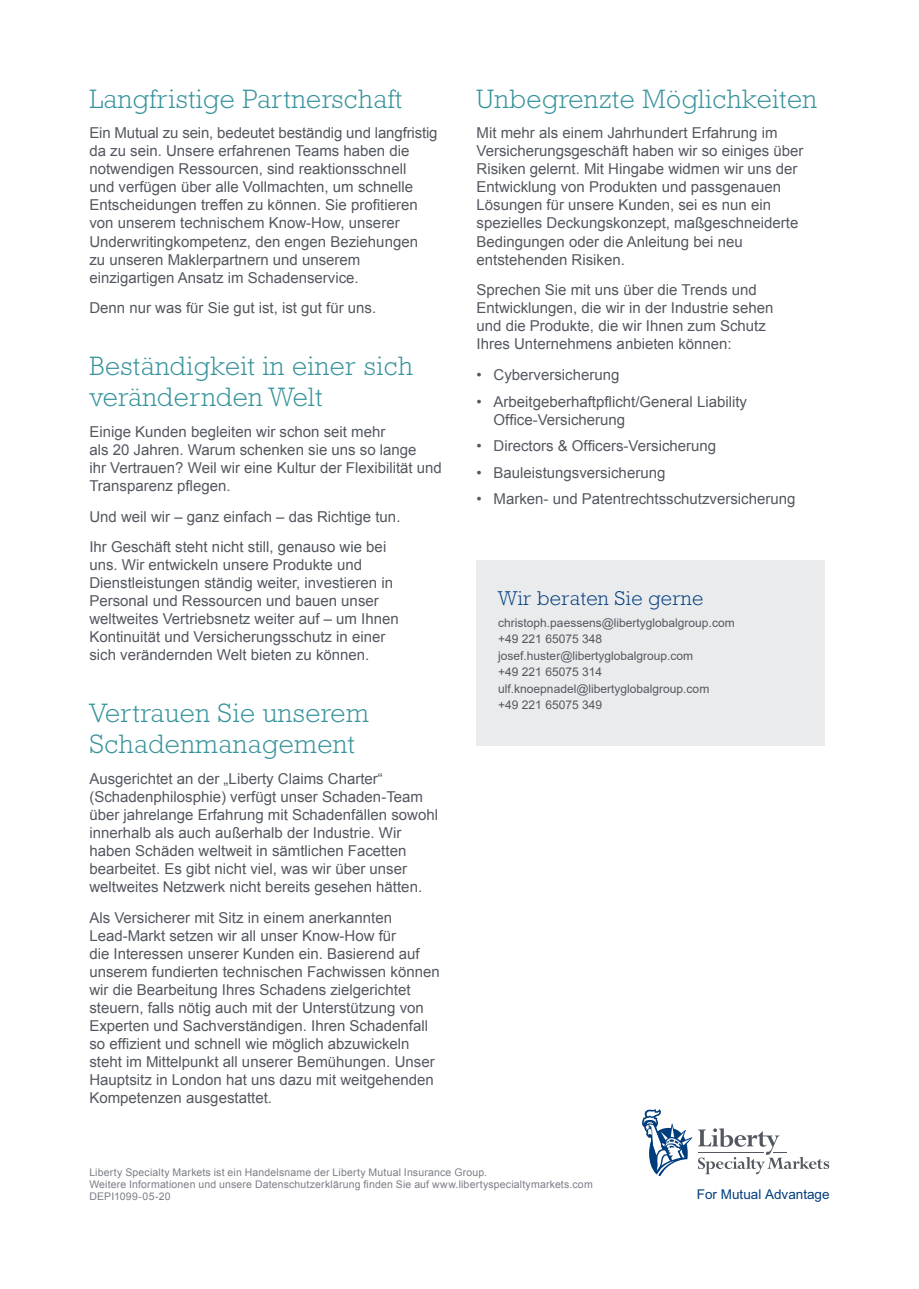
<style>
.page{position:relative;width:919px;height:1289px;background:#fff}
.page>*{position:absolute;margin:0;border:0;box-sizing:border-box;transform-origin:0 0}
.t1{font:300 27px/31.5px "Rockwell Std";letter-spacing:.02em;color:#37939b}
.t2{font:300 20.25px "Rockwell Std";letter-spacing:.02em;color:#013d7d}
.t3{font:15px/18px "Arial";color:#535860}
.t4{font:13.5px "Arial";color:#013d7d}
.t5{font:12px/16.5px "Arial";color:#535860}
.t6{font:10.5px/12px "Arial";letter-spacing:.015em;color:#7b7e87}
</style>
<div class="page">
<div style="left:476px;top:560px;width:349px;height:186px;background:#eaebed"></div>
<svg style="left:642px;top:1109px;width:50px;height:67px"></svg>
<hr style="left:697px;top:1151px;width:66px;height:1px;background:#535860">
<svg style="left:698px;top:1128px;width:131px;height:46px"></svg>
<h1 class="t1" style="left:89px;top:83px;width:314px">Langfristige Partnerschaft</h1>
<p class="t3" style="left:89px;top:124px;width:350px">Ein Mutual zu sein, bedeutet beständig und langfristig da zu sein. Unsere erfahrenen Teams haben die notwendigen Ressourcen, sind reaktionsschnell<br>und verfügen über alle Vollmachten, um schnelle Entscheidungen treffen zu können. Sie profitieren von unserem technischem Know-How, unserer Underwritingkompetenz, den engen Beziehungen zu unseren Maklerpartnern und unserem einzigartigen Ansatz im Schadenservice.</p>
<p class="t3" style="left:89px;top:299px;width:288px">Denn nur was für Sie gut ist, ist gut für uns.</p>
<h1 class="t1" style="left:89px;top:349px;width:325px">Beständigkeit in einer sich verändernden Welt</h1>
<p class="t3" style="left:89px;top:423px;width:354px">Einige Kunden begleiten wir schon seit mehr<br>als 20 Jahren. Warum schenken sie uns so lange<br>ihr Vertrauen? Weil wir eine Kultur der Flexibilität und Transparenz pflegen.</p>
<p class="t3" style="left:89px;top:501px;width:312px;line-height:30.8px">Und weil wir – ganz einfach – das Richtige tun.<br>Ihr Geschäft steht nicht still, genauso wie bei</p>
<p class="t3" style="left:89px;top:556px;width:311px">uns. Wir entwickeln unsere Produkte und Dienstleistungen ständig weiter, investieren in Personal und Ressourcen und bauen unser weltweites Vertriebsnetz weiter auf – um Ihnen Kontinuität und Versicherungsschutz in einer sich verändernden Welt bieten zu können.</p>
<h1 class="t1" style="left:89px;top:696px;width:281px">Vertrauen Sie unserem<br>Schadenmanagement</h1>
<p class="t3" style="left:89px;top:770px;width:350px">Ausgerichtet an der „Liberty Claims Charter“ (Schadenphilosphie) verfügt unser Schaden-Team über jahrelange Erfahrung mit Schadenfällen sowohl innerhalb als auch außerhalb der Industrie. Wir haben Schäden weltweit in sämtlichen Facetten bearbeitet. Es gibt nicht viel, was wir über unser weltweites Netzwerk nicht bereits gesehen hätten.</p>
<p class="t3" style="left:89px;top:908px;width:352px">Als Versicherer mit Sitz in einem anerkannten Lead-Markt setzen wir all unser Know-How für<br>die Interessen unserer Kunden ein. Basierend auf unserem fundierten technischen Fachwissen können wir die Bearbeitung Ihres Schadens zielgerichtet steuern, falls nötig auch mit der Unterstützung von Experten und Sachverständigen. Ihren Schadenfall so effizient und schnell wie möglich abzuwickeln steht im Mittelpunkt all unserer Bemühungen. Unser Hauptsitz in London hat uns dazu mit weitgehenden Kompetenzen ausgestattet.</p>
<h1 class="t1" style="left:476px;top:83px;width:342px">Unbegrenzte Möglichkeiten</h1>
<p class="t3" style="left:476px;top:124px;width:328px">Mit mehr als einem Jahrhundert Erfahrung im Versicherungsgeschäft haben wir so einiges über Risiken gelernt. Mit Hingabe widmen wir uns der Entwicklung von Produkten und passgenauen Lösungen für unsere Kunden, sei es nun ein spezielles Deckungskonzept, maßgeschneiderte Bedingungen oder die Anleitung bei neu entstehenden Risiken.</p>
<p class="t3" style="left:476px;top:281px;width:298px">Sprechen Sie mit uns über die Trends und Entwicklungen, die wir in der Industrie sehen und die Produkte, die wir Ihnen zum Schutz Ihres Unternehmens anbieten können:</p>
<p class="t3" style="left:476px;top:366px;width:144px">• Cyberversicherung</p>
<p class="t3" style="left:493px;top:392px;width:255px;text-indent:-17px">• Arbeitgeberhaftpflicht/General Liability<br>Office-Versicherung</p>
<p class="t3" style="left:476px;top:437px;width:241px">• Directors &amp; Officers-Versicherung</p>
<p class="t3" style="left:476px;top:463px;width:190px">• Bauleistungsversicherung</p>
<p class="t3" style="left:476px;top:490px;width:320px">• Marken- und Patentrechtsschutzversicherung</p>
<h2 class="t2" style="left:498px;top:587px;width:207px">Wir beraten Sie gerne</h2>
<p class="t5" style="left:498px;top:614px;width:238px">christoph.paessens@libertyglobalgroup.com +49 221 65075 348 josef.huster@libertyglobalgroup.com<br>+49 221 65075 314 ulf.knoepnadel@libertyglobalgroup.com<br>+49 221 65075 349</p>
<p class="t6" style="left:89px;top:1165px;width:505px">Liberty Specialty Markets ist ein Handelsname der Liberty Mutual Insurance Group.<br>Weitere Informationen und unsere Datenschutzerklärung finden Sie auf www.libertyspecialtymarkets.com<br>DEPI1099-05-20</p>
<p class="t4" style="left:696px;top:1185px;width:134px">For Mutual Advantage</p>
</div>
